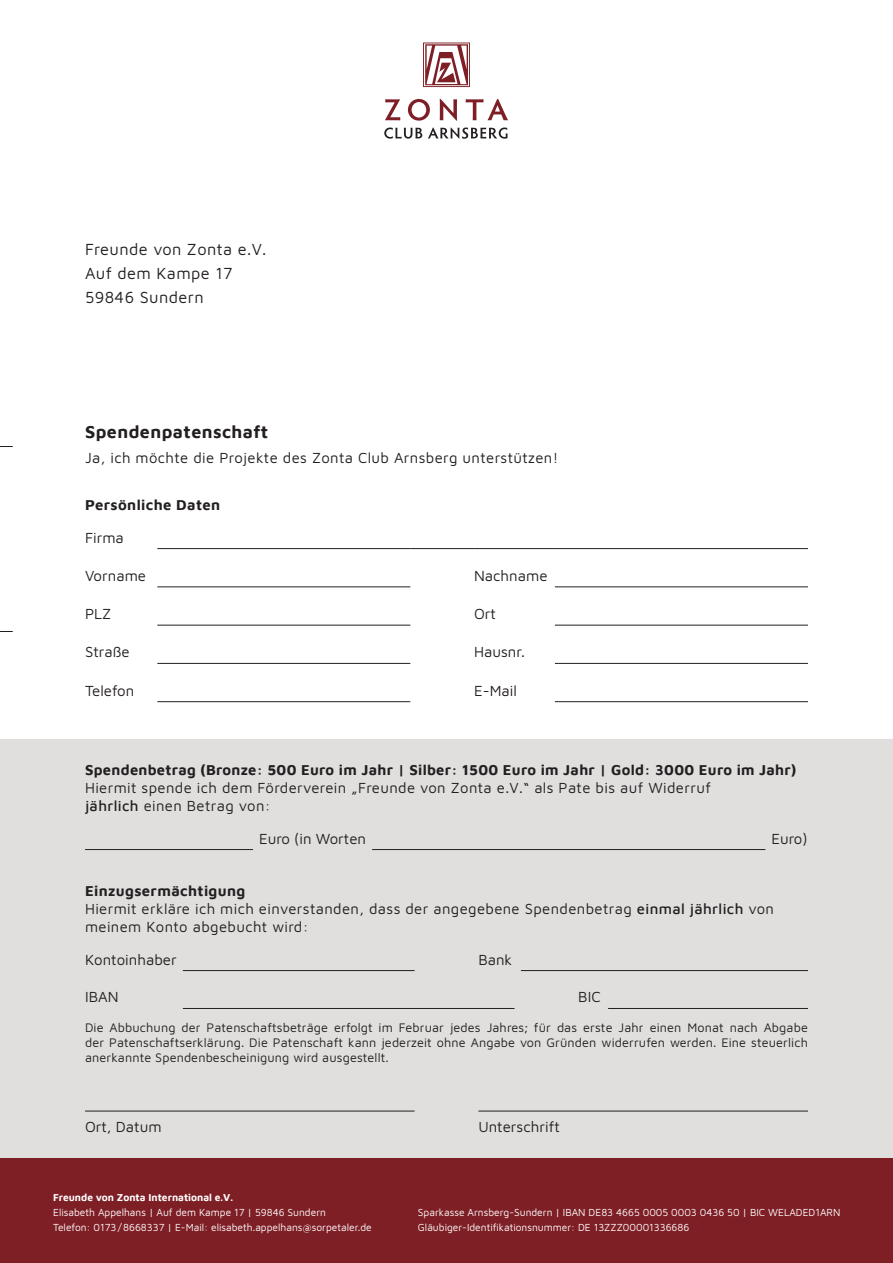
<style>
.page{position:relative;width:893px;height:1263px;background:#fff}
.page>*{position:absolute;margin:0;border:0;box-sizing:border-box;transform-origin:0 0}
.t1{font:700 18px "Maven Pro";letter-spacing:.025em;color:#231f20}
.t2{font:16.5px/24px "Maven Pro";letter-spacing:.025em;color:#231f20}
.t3{font:15px/18px "Maven Pro";letter-spacing:.025em;color:#231f20}
.t4{font:700 15px "Maven Pro";letter-spacing:.02em;color:#231f20}
.t5{font:15px "Maven Pro";color:#231f20}
.t6{font:12.75px/15px "Maven Pro";letter-spacing:.01em;color:#231f20;text-align:justify}
.t7{font:10.5px/15px "Maven Pro";color:#fff}
.t8{font:700 10.5px "Maven Pro";color:#fff}
.s1{font-weight:500}
.s2{font-weight:700}
</style>
<div class="page">
<div style="left:0;top:739px;width:893px;height:420px;background:#e1dede"></div>
<svg style="left:385px;top:99px;width:15px;height:21px"></svg>
<svg style="left:408px;top:99px;width:22px;height:22px"></svg>
<svg style="left:440px;top:99px;width:17px;height:22px"></svg>
<svg style="left:466px;top:99px;width:42px;height:21px"></svg>
<svg style="left:384px;top:128px;width:38px;height:11px"></svg>
<svg style="left:428px;top:127px;width:80px;height:12px"></svg>
<svg style="left:423px;top:43px;width:47px;height:44px"></svg>
<svg style="left:0;top:631px;width:13px;height:1px"></svg>
<svg style="left:0;top:446px;width:13px;height:1px"></svg>
<div style="left:0;top:1159px;width:893px;height:104px;background:#7e1f26"></div>
<hr style="left:85px;top:849px;width:168px;height:1px;background:#231f20">
<hr style="left:372px;top:849px;width:393px;height:1px;background:#231f20">
<hr style="left:85px;top:1111px;width:330px;height:1px;background:#231f20">
<hr style="left:478px;top:1111px;width:330px;height:1px;background:#231f20">
<hr style="left:157px;top:586px;width:253px;height:1px;background:#231f20">
<hr style="left:555px;top:586px;width:253px;height:1px;background:#231f20">
<hr style="left:157px;top:625px;width:253px;height:1px;background:#231f20">
<hr style="left:555px;top:625px;width:253px;height:1px;background:#231f20">
<hr style="left:157px;top:663px;width:253px;height:1px;background:#231f20">
<hr style="left:555px;top:663px;width:253px;height:1px;background:#231f20">
<hr style="left:157px;top:701px;width:253px;height:1px;background:#231f20">
<hr style="left:555px;top:701px;width:253px;height:1px;background:#231f20">
<hr style="left:157px;top:548px;width:253px;height:1px;background:#231f20">
<hr style="left:410px;top:548px;width:64px;height:1px;background:#231f20">
<hr style="left:474px;top:548px;width:81px;height:1px;background:#231f20">
<hr style="left:555px;top:548px;width:253px;height:1px;background:#231f20">
<hr style="left:183px;top:1008px;width:331px;height:1px;background:#231f20">
<hr style="left:608px;top:1008px;width:200px;height:1px;background:#231f20">
<hr style="left:183px;top:970px;width:232px;height:1px;background:#231f20">
<hr style="left:521px;top:970px;width:287px;height:1px;background:#231f20">
<p class="t2" style="left:85px;top:236px;width:183px">Freunde von Zonta e.V.<br>Auf dem Kampe 17<br>59846 Sundern</p>
<p class="t1" style="left:85px;top:419px;width:185px">Spendenpatenschaft</p>
<p class="t3" style="left:85px;top:448px;width:475px">Ja, ich möchte die Projekte des Zonta Club Arnsberg unterstützen!</p>
<p class="t4" style="left:85px;top:494px;width:137px">Persönliche Daten</p>
<p class="t3" style="left:85px;top:527px;width:40px">Firma</p>
<p class="t5" style="left:85px;top:565px;width:63px">Vorname</p>
<p class="t5" style="left:474px;top:565px;width:75px">Nachname</p>
<p class="t3" style="left:85px;top:604px;width:28px">PLZ</p>
<p class="t3" style="left:474px;top:604px;width:23px">Ort</p>
<p class="t3" style="left:85px;top:642px;width:46px">Straße</p>
<p class="t3" style="left:474px;top:642px;width:52px">Hausnr.</p>
<p class="t5" style="left:85px;top:680px;width:51px">Telefon</p>
<p class="t3" style="left:474px;top:680px;width:44px">E-Mail</p>
<p class="t4" style="left:85px;top:759px;width:713px">Spendenbetrag (Bronze: 500 Euro im Jahr | Silber: 1500 Euro im Jahr | Gold: 3000 Euro im Jahr)</p>
<p class="t3" style="left:85px;top:778px;width:627px">Hiermit spende ich dem Förderverein „Freunde von Zonta e.V.“ als Pate bis auf Widerruf <span class="s1">jährlich</span> einen Betrag von:</p>
<p class="t5" style="left:259px;top:828px;width:109px">Euro (in Worten</p>
<p class="t3" style="left:771px;top:828px;width:38px">Euro)</p>
<p class="t3" style="left:85px;top:881px;width:690px"><span class="s2">Einzugsermächtigung<br></span>Hiermit erkläre ich mich einverstanden, dass der angegebene Spendenbetrag <span class="s1">einmal jährlich</span> von meinem Konto abgebucht wird:</p>
<p class="t5" style="left:85px;top:949px;width:93px">Kontoinhaber</p>
<p class="t3" style="left:478px;top:949px;width:35px">Bank</p>
<p class="t3" style="left:85px;top:987px;width:35px">IBAN</p>
<p class="t3" style="left:578px;top:987px;width:24px">BIC</p>
<p class="t6" style="left:85px;top:1019px;width:724px">Die Abbuchung der Patenschaftsbeträge erfolgt im Februar jedes Jahres; für das erste Jahr einen Monat nach Abgabe der Patenschaftserklärung. Die Patenschaft kann jederzeit ohne Angabe von Gründen widerrufen werden. Eine steuerlich anerkannte Spendenbescheinigung wird ausgestellt.</p>
<p class="t5" style="left:85px;top:1116px;width:78px">Ort, Datum</p>
<p class="t5" style="left:478px;top:1116px;width:83px">Unterschrift</p>
<p class="t8" style="left:53px;top:1190px;width:182px">Freunde von Zonta International e.V.</p>
<p class="t7" style="left:53px;top:1204px;width:320px">Elisabeth Appelhans | Auf dem Kampe 17 | 59846 Sundern<br>Telefon: 0173/8668337 | E-Mail: elisabeth.appelhans@sorpetaler.de</p>
<p class="t7" style="left:418px;top:1204px;width:424px">Sparkasse Arnsberg-Sundern | IBAN DE83 4665 0005 0003 0436 50 | BIC WELADED1ARN<br>Gläubiger-Identifikationsnummer: DE 13ZZZ00001336686</p>
</div>
